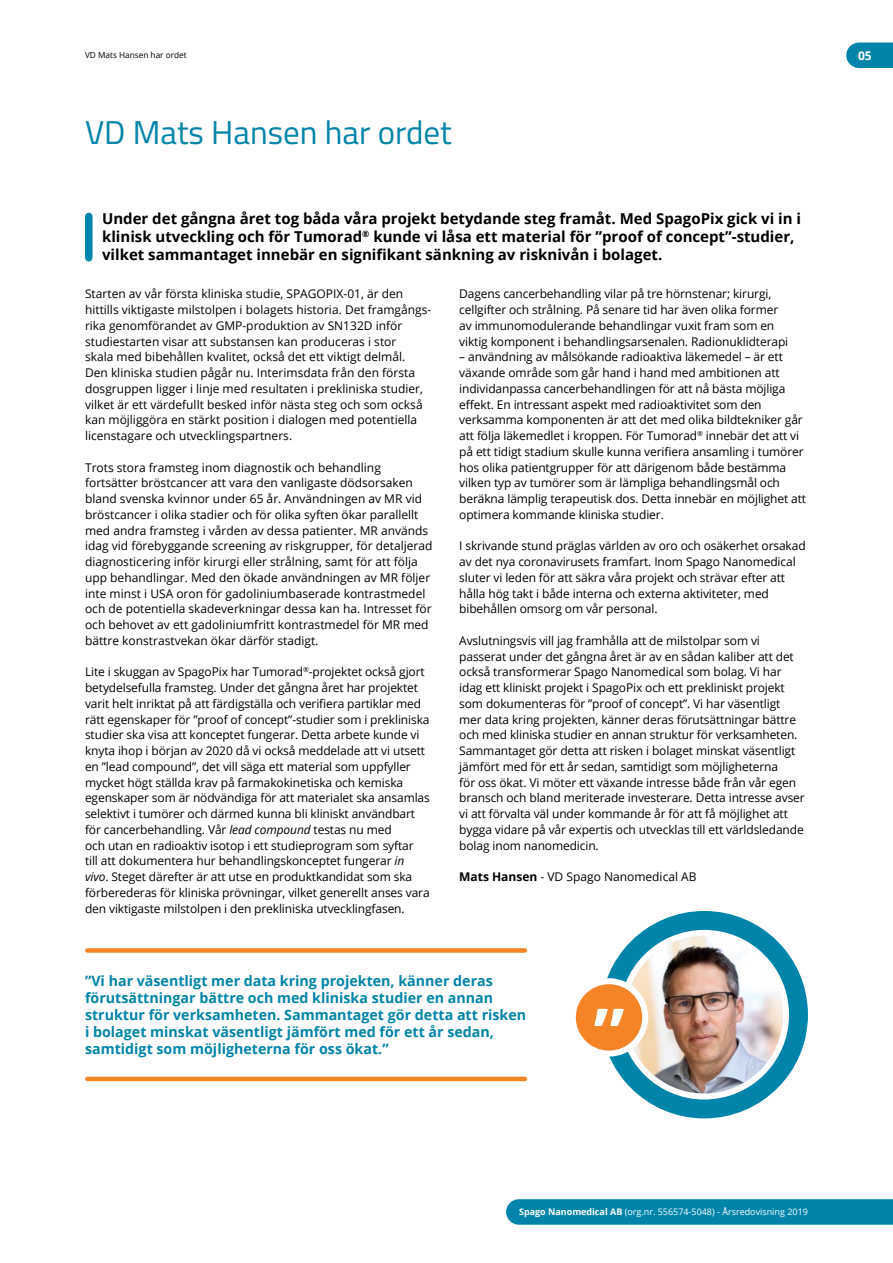
<style>
.page{position:relative;width:893px;height:1263px;background:#fff}
.page>*{position:absolute;margin:0;border:0;box-sizing:border-box;transform-origin:0 0}
.t1{font:33px "Titillium Web";color:#0084a9}
.t2{font:700 15px/18px "Open Sans";color:#000}
.t3{font:700 14.25px/17.1px "Open Sans";color:#0084a9}
.t4{font:12px/15.8px "Open Sans";letter-spacing:-.01em;color:#000}
.t5{font:700 12px "Open Sans";color:#fff}
.t6{font:9px "Open Sans";color:#fff}
.t7{font:8.25px "Open Sans";color:#000}
.s1{font-style:italic}
.s2{font-weight:700}
</style>
<div class="page">
<hr style="left:0;top:0;width:1px;height:1263px;background:#0084a9">
<svg style="left:0;top:164px;width:1px;height:61px"></svg>
<div style="left:859px;top:43px;width:34px;height:25px;background:#0084a9"></div>
<div style="left:519px;top:1199px;width:374px;height:26px;background:#0084a9"></div>
<div style="left:85px;top:216px;width:8px;height:42px;background:#0084a9"></div>
<svg style="left:610px;top:920px;width:188px;height:189px"></svg>
<div style="left:600px;top:911px;width:208px;height:207px;border:19px solid #0084a9;border-radius:50%"></div>
<img style="left:625px;top:936px;width:158px;height:157px;border-radius:79px">
<div style="left:87px;top:948px;width:438px;height:5px;background:#f58427"></div>
<hr style="left:87px;top:1077px;width:438px;height:4px;background:#f58427">
<div style="left:573px;top:981px;width:72px;height:72px;background:#f58427;border-radius:50%"></div>
<div style="left:570px;top:978px;width:78px;height:78px;border:6px solid #fff;border-radius:50%"></div>
<svg style="left:594px;top:1009px;width:30px;height:17px"></svg>
<p class="t7" style="left:85px;top:50px;width:103px">VD Mats Hansen har ordet</p>
<h1 class="t1" style="left:85px;top:108px;width:368px">VD Mats Hansen har ordet</h1>
<p class="t2" style="left:102px;top:209px;width:700px">Under det gångna året tog båda våra projekt betydande steg framåt. Med SpagoPix gick vi in i klinisk utveckling och för Tumorad<sup>®</sup> kunde vi låsa ett material för ”proof of concept”-studier, vilket sammantaget innebär en signifikant sänkning av risknivån i bolaget.</p>
<p class="t4" style="left:85px;top:286px;width:347px">Starten av vår första kliniska studie, SPAGOPIX-01, är den hittills viktigaste milstolpen i bolagets historia. Det framgångs&shy;rika genomförandet av GMP-produktion av SN132D inför studiestarten visar att substansen kan produceras i stor<br>skala med bibehållen kvalitet, också det ett viktigt delmål.<br>Den kliniska studien pågår nu. Interimsdata från den första dosgruppen ligger i linje med resultaten i prekliniska studier, vilket är ett värdefullt besked inför nästa steg och som också kan möjliggöra en stärkt position i dialogen med potentiella licenstagare och utvecklingspartners.</p>
<p class="t4" style="left:85px;top:459px;width:349px">Trots stora framsteg inom diagnostik och behandling fortsätter bröstcancer att vara den vanligaste dödsorsaken bland svenska kvinnor under 65 år. Användningen av MR vid bröstcancer i olika stadier och för olika syften ökar parallellt med andra framsteg i vården av dessa patienter. MR används idag vid förebyggande screening av riskgrupper, för detaljerad diagnosticering inför kirurgi eller strålning, samt för att följa upp behandlingar. Med den ökade användningen av MR följer inte minst i USA oron för gadoliniumbaserade kontrastmedel och de potentiella skadeverkningar dessa kan ha. Intresset för och behovet av ett gadoliniumfritt kontrastmedel för MR med bättre konstrastvekan ökar därför stadigt.</p>
<p class="t4" style="left:85px;top:664px;width:346px">Lite i skuggan av SpagoPix har Tumorad<sup>®</sup>-projektet också gjort betydelsefulla framsteg. Under det gångna året har projektet varit helt inriktat på att färdigställa och verifiera partiklar med rätt egenskaper för ”proof of concept”-studier som i prekliniska studier ska visa att konceptet fungerar. Detta arbete kunde vi knyta ihop i början av 2020 då vi också meddelade att vi utsett en ”lead compound”, det vill säga ett material som uppfyller mycket högt ställda krav på farmakokinetiska och kemiska egenskaper som är nödvändiga för att materialet ska ansamlas selektivt i tumörer och därmed kunna bli kliniskt användbart för cancerbehandling. Vår <span class="s1">lead compound</span> testas nu med<br>och utan en radioaktiv isotop i ett studieprogram som syftar<br>till att dokumentera hur behandlingskonceptet fungerar <span class="s1">in vivo</span>. Steget därefter är att utse en produktkandidat som ska förberederas för kliniska prövningar, vilket generellt anses vara den viktigaste milstolpen i den prekliniska utvecklingfasen.</p>
<p class="t4" style="left:459px;top:286px;width:330px">Dagens cancerbehandling vilar på tre hörnstenar; kirurgi, cellgifter och strålning. På senare tid har även olika former av immunomodulerande behandlingar vuxit fram som en viktig komponent i behandlingsarsenalen. Radionuklidterapi</p>
<p class="t4" style="left:459px;top:349px;width:348px">– användning av målsökande radioaktiva läkemedel – är ett växande område som går hand i hand med ambitionen att individanpassa cancerbehandlingen för att nå bästa möjliga effekt. En intressant aspekt med radioaktivitet som den verksamma komponenten är att det med olika bildtekniker går att följa läkemedlet i kroppen. För Tumorad<sup>®</sup> innebär det att vi på ett tidigt stadium skulle kunna verifiera ansamling i tumörer hos olika patientgrupper för att därigenom både bestämma vilken typ av tumörer som är lämpliga behandlingsmål och beräkna lämplig terapeutisk dos. Detta innebär en möjlighet att optimera kommande kliniska studier.</p>
<p class="t4" style="left:459px;top:538px;width:348px">I skrivande stund präglas världen av oro och osäkerhet orsakad av det nya coronavirusets framfart. Inom Spago Nanomedical sluter vi leden för att säkra våra projekt och strävar efter att hålla hög takt i både interna och externa aktiviteter, med bibehållen omsorg om vår personal.</p>
<p class="t4" style="left:459px;top:632px;width:347px">Avslutningsvis vill jag framhålla att de milstolpar som vi passerat under det gångna året är av en sådan kaliber att det också transformerar Spago Nanomedical som bolag. Vi har idag ett kliniskt projekt i SpagoPix och ett prekliniskt projekt som dokumenteras för ”proof of concept”. Vi har väsentligt mer data kring projekten, känner deras förutsättningar bättre och med kliniska studier en annan struktur för verksamheten.<br>Sammantaget gör detta att risken i bolaget minskat väsentligt jämfört med för ett år sedan, samtidigt som möjligheterna<br>för oss ökat. Vi möter ett växande intresse både från vår egen bransch och bland meriterade investerare. Detta intresse avser vi att förvalta väl under kommande år för att få möjlighet att bygga vidare på vår expertis och utvecklas till ett världsledande bolag inom nanomedicin.</p>
<p class="t4" style="left:459px;top:868px;width:239px"><span class="s2">Mats Hansen</span> - VD Spago Nanomedical AB</p>
<p class="t3" style="left:85px;top:972px;width:443px">”Vi har väsentligt mer data kring projekten, känner deras förutsättningar bättre och med kliniska studier en annan struktur för verksamheten. Sammantaget gör detta att risken i bolaget minskat väsentligt jämfört med för ett år sedan, samtidigt som möjligheterna för oss ökat.”</p>
<p class="t5" style="left:858px;top:47px;width:15px">05</p>
<p class="t6" style="left:519px;top:1206px;width:290px"><span class="s2">Spago Nanomedical AB</span> (org.nr. 556574-5048) - Årsredovisning 2019</p>
</div>
